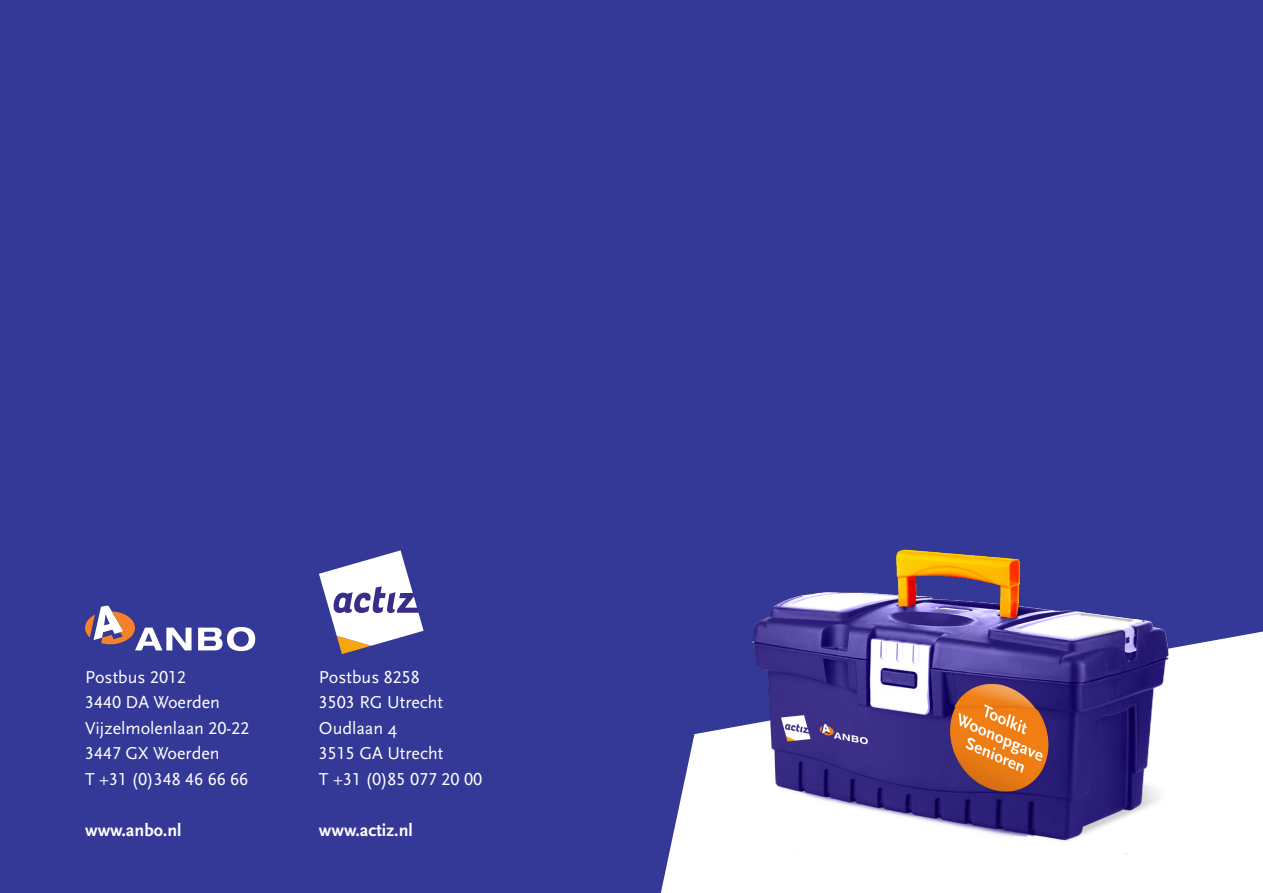
<style>
.page{position:relative;width:1263px;height:893px;background:#343896}
.page>*{position:absolute;margin:0;border:0;box-sizing:border-box;transform-origin:0 0}
.t1{font:18px "Scala Sans";color:#fff}
.t2{font:18px "Scala Sans Caps";color:#fff}
.t3{font:700 18px "Scala Sans";color:#fff}
.s1{font-family:"Scala Sans Caps"}
.s2{font-family:"Scala Sans"}
.s3{font-family:"Scala Sans";color:#343896}
</style>
<div class="page">
<svg style="left:661px;top:631px;width:602px;height:262px;fill:#fff"></svg>
<svg style="left:85px;top:606px;width:107px;height:44px"></svg>
<svg style="left:198px;top:627px;width:57px;height:24px"></svg>
<svg style="left:319px;top:550px;width:105px;height:104px"></svg>
<img style="left:713px;top:549px;width:494px;height:306px">
<p class="t1" style="left:85px;top:667px;width:102px">Postbus <span class="s1">2012</span></p>
<p class="t1" style="left:85px;top:693px;width:137px"><span class="s1">3440</span> DA Woerden</p>
<p class="t1" style="left:85px;top:718px;width:166px">Vijzelmolenlaan <span class="s1">20-22</span></p>
<p class="t1" style="left:85px;top:744px;width:136px"><span class="s1">3447</span> GX Woerden</p>
<p class="t2" style="left:85px;top:769px;width:174px"><span class="s2">T</span> +31 (0)348 46 66 66 <span class="s3">|</span></p>
<p class="t3" style="left:85px;top:820px;width:98px">www.anbo.nl</p>
<p class="t1" style="left:319px;top:667px;width:102px">Postbus <span class="s1">8258</span></p>
<p class="t1" style="left:319px;top:693px;width:126px"><span class="s1">3503</span> RG Utrecht</p>
<p class="t1" style="left:319px;top:718px;width:80px">Oudlaan 4</p>
<p class="t1" style="left:319px;top:744px;width:126px"><span class="s1">3515</span> GA Utrecht</p>
<p class="t2" style="left:319px;top:769px;width:165px"><span class="s2">T</span> +31 (0)85 077 20 00</p>
<p class="t3" style="left:319px;top:820px;width:95px">www.actiz.nl</p>
</div>
